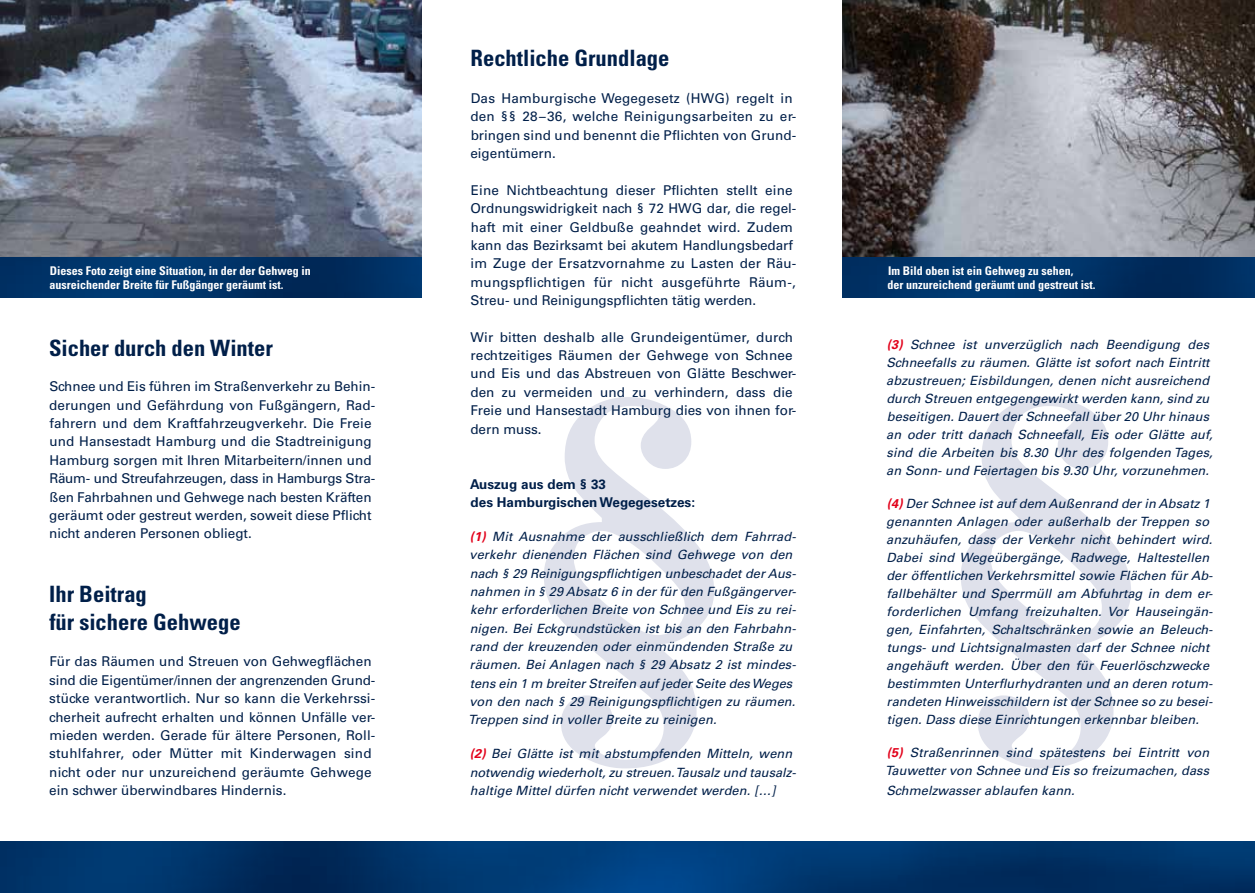
<style>
.page{position:relative;width:1255px;height:893px;background:#fff}
.page>*{position:absolute;margin:0;border:0;box-sizing:border-box;transform-origin:0 0}
.t1{font:700 450px "Times";color:#dfe1eb}
.t2{font:700 condensed 22.5px/27.3px "Univers LT Std";color:#001f49}
.t3{font:13.5px/18.3px "Univers LT Std";letter-spacing:.005em;color:#001f49}
.t4{font:700 13.5px/18.3px "Univers LT Std";color:#001f49}
.t5{font:italic 12.75px/18px "Univers LT Std";letter-spacing:.01em;color:#001f49}
.t6{font:700 condensed 12px/14.4px "Univers LT Std";color:#fff}
.s1{font-weight:700;color:#e2001a}
</style>
<div class="page">
<img style="left:0;top:842px;width:1254px;height:51px">
<img style="left:0;top:0;width:421px;height:257px">
<img style="left:842px;top:0;width:412px;height:257px">
<img style="left:0;top:257px;width:421px;height:41px">
<img style="left:842px;top:257px;width:412px;height:41px">
<p class="t6" style="left:49px;top:263px;width:263px">Dieses Foto zeigt eine Situation, in der der Gehweg in ausreichender Breite für Fußgänger geräumt ist.</p>
<h2 class="t2" style="left:49px;top:335px;width:225px">Sicher durch den Winter</h2>
<p class="t3" style="left:49px;top:378px;width:327px">Schnee und Eis führen im Straßenverkehr zu Behin&shy;derungen und Gefährdung von Fußgängern, Rad&shy;fahrern und dem Kraftfahrzeugverkehr. Die Freie und Hansestadt Hamburg und die Stadtreinigung Hamburg sorgen mit Ihren Mitarbeitern/innen und Räum- und Streufahrzeugen, dass in Hamburgs Stra&shy;ßen Fahrbahnen und Gehwege nach besten Kräften geräumt oder gestreut werden, soweit diese Pflicht nicht anderen Personen obliegt.</p>
<h2 class="t2" style="left:49px;top:581px;width:193px">Ihr Beitrag<br>für sichere Gehwege</h2>
<p class="t3" style="left:49px;top:653px;width:327px">Für das Räumen und Streuen von Gehwegflächen sind die Eigentümer/innen der angrenzenden Grund&shy;stücke verantwortlich. Nur so kann die Verkehrssi&shy;cherheit aufrecht erhalten und können Unfälle ver&shy;mieden werden. Gerade für ältere Personen, Roll&shy;stuhlfahrer, oder Mütter mit Kinderwagen sind nicht oder nur unzureichend geräumte Gehwege ein schwer überwindbares Hindernis.</p>
<h2 class="t2" style="left:470px;top:45px;width:200px">Rechtliche Grundlage</h2>
<p class="t3" style="left:470px;top:89px;width:327px">Das Hamburgische Wegegesetz (HWG) regelt in den §§ 28–36, welche Reinigungsarbeiten zu er&shy;bringen sind und benennt die Pflichten von Grund&shy;eigentümern.</p>
<p class="t3" style="left:470px;top:181px;width:327px">Eine Nichtbeachtung dieser Pflichten stellt eine Ordnungswidrigkeit nach § 72 HWG dar, die regel&shy;haft mit einer Geldbuße geahndet wird. Zudem kann das Bezirksamt bei akutem Handlungsbedarf im Zuge der Ersatzvornahme zu Lasten der Räu&shy;mungspflichtigen für nicht ausgeführte Räum-, Streu- und Reinigungspflichten tätig werden.</p>
<p class="t3" style="left:470px;top:328px;width:327px">Wir bitten deshalb alle Grundeigentümer, durch rechtzeitiges Räumen der Gehwege von Schnee und Eis und das Abstreuen von Glätte Beschwer&shy;den zu vermeiden und zu verhindern, dass die Freie und Hansestadt Hamburg dies von ihnen for&shy;dern muss.</p>
<p class="t6" style="left:887px;top:263px;width:209px">Im Bild oben ist ein Gehweg zu sehen,<br>der unzureichend geräumt und gestreut ist.</p>
<p class="t5" style="left:886px;top:336px;width:328px"><span class="s1">(3)</span> Schnee ist unverzüglich nach Beendigung des Schneefalls zu räumen. Glätte ist sofort nach Eintritt abzustreuen; Eisbildungen, denen nicht ausreichend durch Streuen entgegengewirkt werden kann, sind zu beseitigen. Dauert der Schneefall über 20 Uhr hinaus an oder tritt danach Schneefall, Eis oder Glätte auf, sind die Arbeiten bis 8.30 Uhr des folgenden Tages, an Sonn- und Feiertagen bis 9.30 Uhr, vorzunehmen.</p>
<p class="t5" style="left:886px;top:495px;width:328px"><span class="s1">(4)</span> Der Schnee ist auf dem Außenrand der in Absatz 1 genannten Anlagen oder außerhalb der Treppen so anzuhäufen, dass der Verkehr nicht behindert wird.<br>Dabei sind Wegeübergänge, Radwege, Haltestellen der öffentlichen Verkehrsmittel sowie Flächen für Ab&shy;fallbehälter und Sperrmüll am Abfuhrtag in dem er&shy;forderlichen Umfang freizuhalten. Vor Hauseingän&shy;gen, Einfahrten, Schaltschränken sowie an Beleuch&shy;tungs- und Lichtsignalmasten darf der Schnee nicht angehäuft werden. Über den für Feuerlöschzwecke bestimmten Unterflurhydranten und an deren rotum&shy;randeten Hinweisschildern ist der Schnee so zu besei&shy;tigen. Dass diese Einrichtungen erkennbar bleiben.</p>
<p class="t5" style="left:885px;top:744px;width:325px"><span class="s1">(5)</span> Straßenrinnen sind spätestens bei Eintritt von<br>Tauwetter von Schnee und Eis so freizumachen, dass</p>
<p class="t5" style="left:886px;top:782px;width:190px">Schmelzwasser ablaufen kann.</p>
<h1 class="t1" style="left:517px;top:123px;width:643px">§ §</h1>
<p class="t4" style="left:470px;top:475px;width:226px">Auszug aus dem § 33<br>des Hamburgischen Wegegesetzes:</p>
<p class="t5" style="left:468px;top:527px;width:329px"><span class="s1">(1)</span> Mit Ausnahme der ausschließlich dem Fahrrad&shy;verkehr dienenden Flächen sind Gehwege von den nach § 29 Reinigungspflichtigen unbeschadet der Aus&shy;nahmen in § 29 Absatz 6 in der für den Fußgängerver&shy;kehr erforderlichen Breite von Schnee und Eis zu rei&shy;nigen. Bei Eckgrundstücken ist bis an den Fahrbahn&shy;rand der kreuzenden oder einmündenden Straße zu räumen. Bei Anlagen nach § 29 Absatz 2 ist mindes&shy;tens ein 1 m breiter Streifen auf jeder Seite des Weges von den nach § 29 Reinigungspflichtigen zu räumen.<br>Treppen sind in voller Breite zu reinigen.</p>
<p class="t5" style="left:469px;top:745px;width:328px"><span class="s1">(2)</span> Bei Glätte ist mit abstumpfenden Mitteln, wenn notwendig wiederholt, zu streuen. Tausalz und tausalz&shy;haltige Mittel dürfen nicht verwendet werden. […]</p>
</div>
